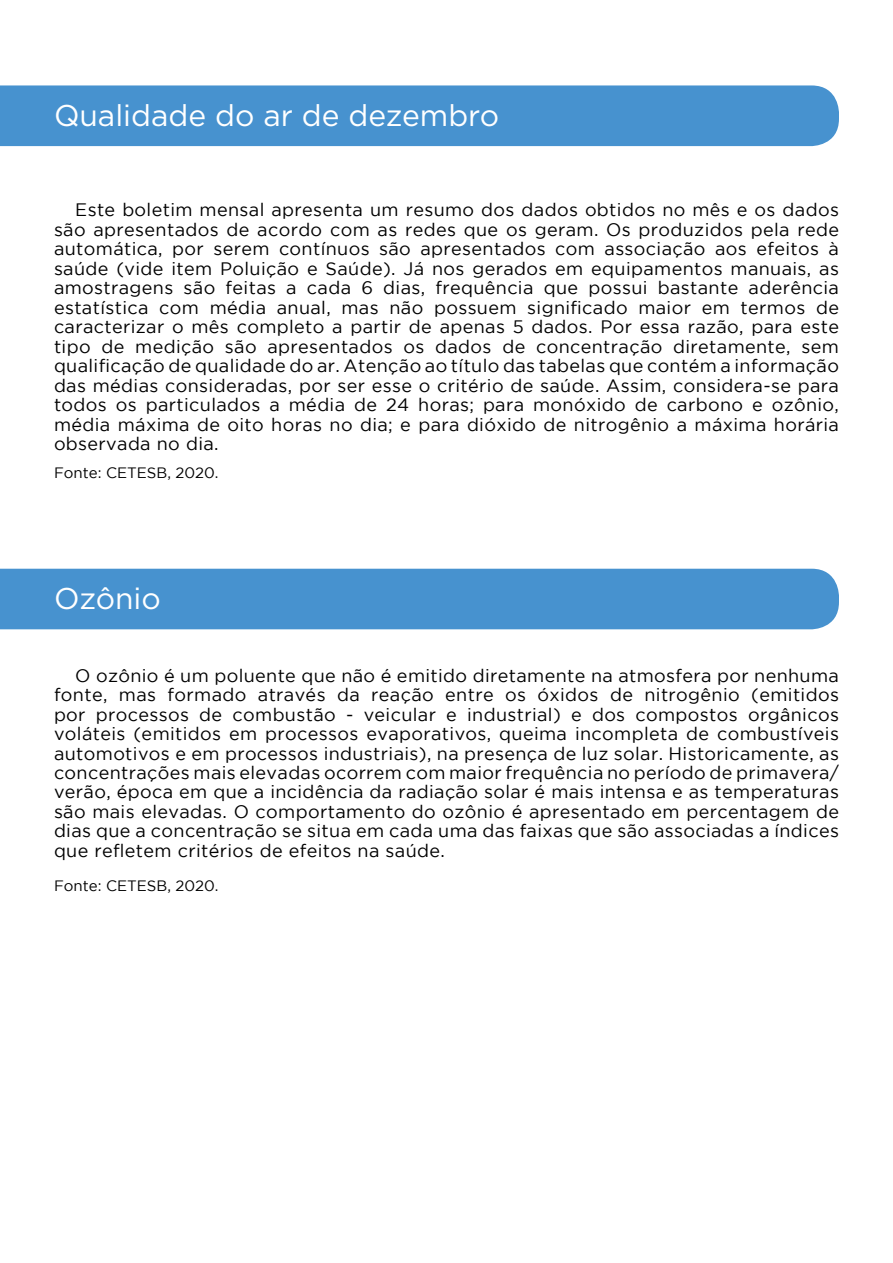
<style>
.page{position:relative;width:893px;height:1263px;background:#fff}
.page>*{position:absolute;margin:0;border:0;box-sizing:border-box;transform-origin:0 0}
.t1{font:30px "Gotham";color:#fff}
.t2{font:18px/19.5px "Gotham";letter-spacing:.02em;color:#000;text-align:justify}
.t3{font:15px "Gotham";color:#000}
</style>
<div class="page">
<div style="left:0;top:85px;width:839px;height:61px;background:#4792cf"></div>
<div style="left:0;top:569px;width:839px;height:60px;background:#4792cf"></div>
<h1 class="t1" style="left:54px;top:96px;width:447px">Qualidade do ar de dezembro</h1>
<p class="t2" style="left:54px;top:200px;width:787px;text-indent:21px">Este boletim mensal apresenta um resumo dos dados obtidos no mês e os dados são apresentados de acordo com as redes que os geram. Os produzidos pela rede automática, por serem contínuos são apresentados com associação aos efeitos à saúde (vide item Poluição e Saúde). Já nos gerados em equipamentos manuais, as amostragens são feitas a cada 6 dias, frequência que possui bastante aderência estatística com média anual, mas não possuem significado maior em termos de caracterizar o mês completo a partir de apenas 5 dados. Por essa razão, para este tipo de medição são apresentados os dados de concentração diretamente, sem qualificação de qualidade do ar. Atenção ao título das tabelas que contém a informação das médias consideradas, por ser esse o critério de saúde. Assim, considera-se para todos os particulados a média de 24 horas; para monóxido de carbono e ozônio, média máxima de oito horas no dia; e para dióxido de nitrogênio a máxima horária observada no dia.</p>
<p class="t3" style="left:54px;top:464px;width:166px">Fonte: CETESB, 2020.</p>
<h1 class="t1" style="left:54px;top:579px;width:108px">Ozônio</h1>
<p class="t2" style="left:54px;top:665px;width:786px;text-indent:21px">O ozônio é um poluente que não é emitido diretamente na atmosfera por nenhuma fonte, mas formado através da reação entre os óxidos de nitrogênio (emitidos por processos de combustão - veicular e industrial) e dos compostos orgânicos voláteis (emitidos em processos evaporativos, queima incompleta de combustíveis automotivos e em processos industriais), na presença de luz solar. Historicamente, as concentrações mais elevadas ocorrem com maior frequência no período de primavera/ verão, época em que a incidência da radiação solar é mais intensa e as temperaturas são mais elevadas. O comportamento do ozônio é apresentado em percentagem de dias que a concentração se situa em cada uma das faixas que são associadas a índices que refletem critérios de efeitos na saúde.</p>
<p class="t3" style="left:54px;top:878px;width:166px">Fonte: CETESB, 2020.</p>
</div>
